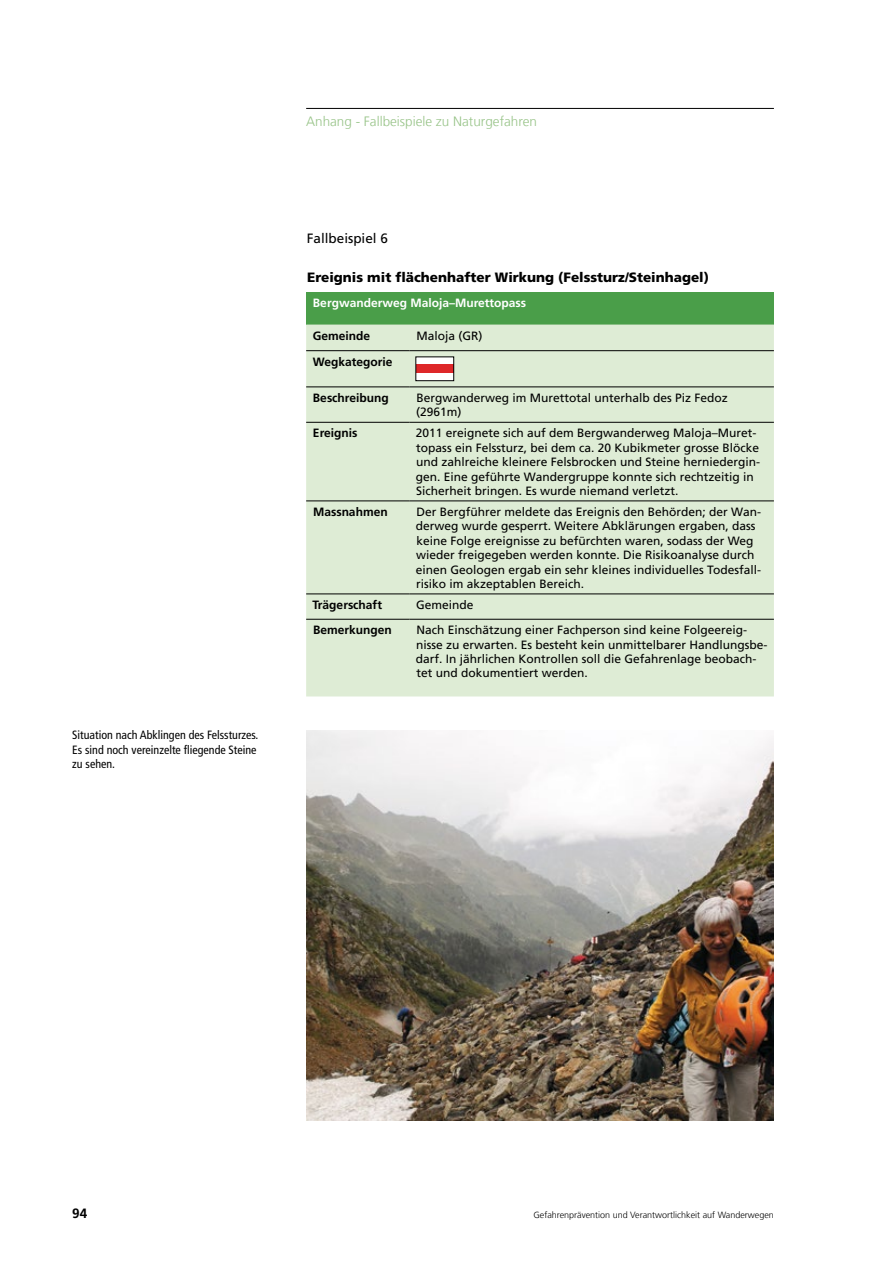
<style>
.page{position:relative;width:893px;height:1263px;background:#fff}
.page>*{position:absolute;margin:0;border:0;box-sizing:border-box;transform-origin:0 0}
.t1{font:900 13.5px "Frutiger LT Com";color:#000}
.t2{font:300 13.5px "Frutiger LT Com";color:#97c387}
.t3{font:13.5px "Frutiger LT Com";color:#000}
.t4{font:700 13.5px "Frutiger LT Com";color:#000}
.t5{font:12px/14.4px "Frutiger LT Com";color:#000}
.t6{font:condensed 12px/14.4px "Frutiger LT Com";color:#000}
.t7{font:700 12px "Frutiger LT Com";color:#000}
.t8{font:700 12px "Frutiger LT Com";color:#fff}
.t9{font:300 9px "Frutiger LT Com";color:#000}
</style>
<div class="page">
<hr style="left:306px;top:108px;width:468px;height:1px;background:#000">
<div style="left:306px;top:292px;width:468px;height:33px;background:#4a9e49"></div>
<div style="left:306px;top:325px;width:468px;height:371px;background:#deecd5"></div>
<hr style="left:306px;top:619px;width:104px;height:1px;background:#000">
<hr style="left:410px;top:619px;width:364px;height:1px;background:#000">
<hr style="left:306px;top:350px;width:104px;height:1px;background:#000">
<hr style="left:410px;top:350px;width:364px;height:1px;background:#000">
<hr style="left:306px;top:387px;width:104px;height:1px;background:#000">
<hr style="left:410px;top:387px;width:364px;height:1px;background:#000">
<hr style="left:306px;top:422px;width:104px;height:1px;background:#000">
<hr style="left:410px;top:422px;width:364px;height:1px;background:#000">
<hr style="left:306px;top:501px;width:104px;height:1px;background:#000">
<hr style="left:410px;top:501px;width:364px;height:1px;background:#000">
<hr style="left:306px;top:594px;width:104px;height:1px;background:#000">
<hr style="left:410px;top:594px;width:364px;height:1px;background:#000">
<div style="left:416px;top:357px;width:38px;height:24px;background:#fff"></div>
<div style="left:416px;top:364px;width:38px;height:9px;background:#de2729"></div>
<div style="left:416px;top:357px;width:38px;height:24px;border:1px solid #000"></div>
<img style="left:306px;top:730px;width:468px;height:390px">
<p class="t6" style="left:72px;top:728px;width:188px">Situation nach Abklingen des Felssturzes.<br>Es sind noch vereinzelte fliegende Steine zu sehen.</p>
<p class="t2" style="left:306px;top:113px;width:232px">Anhang - Fallbeispiele zu Naturgefahren</p>
<p class="t3" style="left:307px;top:230px;width:83px">Fallbeispiel 6</p>
<p class="t1" style="left:307px;top:269px;width:403px">Ereignis mit flächenhafter Wirkung (Felssturz/Steinhagel)</p>
<p class="t8" style="left:313px;top:296px;width:215px">Bergwanderweg Maloja–Murettopass</p>
<p class="t7" style="left:313px;top:328px;width:59px">Gemeinde</p>
<p class="t5" style="left:416px;top:328px;width:67px">Maloja (GR)</p>
<p class="t7" style="left:313px;top:354px;width:81px">Wegkategorie</p>
<p class="t7" style="left:313px;top:391px;width:77px">Beschreibung</p>
<p class="t5" style="left:416px;top:391px;width:313px">Bergwanderweg im Murettotal unterhalb des Piz Fedoz (2961m)</p>
<p class="t7" style="left:313px;top:426px;width:46px">Ereignis</p>
<p class="t5" style="left:416px;top:426px;width:346px">2011 ereignete sich auf dem Bergwanderweg Maloja–Muret&shy;topass ein Felssturz, bei dem ca. 20 Kubikmeter grosse Blöcke und zahlreiche kleinere Felsbrocken und Steine herniedergin&shy;gen. Eine geführte Wandergruppe konnte sich rechtzeitig in Sicherheit bringen. Es wurde niemand verletzt.</p>
<p class="t7" style="left:313px;top:505px;width:76px">Massnahmen</p>
<p class="t5" style="left:416px;top:505px;width:347px">Der Bergführer meldete das Ereignis den Behörden; der Wan&shy;derweg wurde gesperrt. Weitere Abklärungen ergaben, dass keine Folge ereignisse zu befürchten waren, sodass der Weg wieder freigegeben werden konnte. Die Risikoanalyse durch einen Geologen ergab ein sehr kleines individuelles Todesfall&shy;risiko im akzeptablen Bereich.</p>
<p class="t7" style="left:312px;top:598px;width:71px">Trägerschaft</p>
<p class="t5" style="left:416px;top:598px;width:59px">Gemeinde</p>
<p class="t7" style="left:313px;top:623px;width:80px">Bemerkungen</p>
<p class="t5" style="left:416px;top:623px;width:353px">Nach Einschätzung einer Fachperson sind keine Folgeereig&shy;nisse zu erwarten. Es besteht kein unmittelbarer Handlungsbe&shy;darf. In jährlichen Kontrollen soll die Gefahrenlage beobach&shy;tet und dokumentiert werden.</p>
<p class="t4" style="left:72px;top:1205px;width:17px">94</p>
<p class="t9" style="left:533px;top:1210px;width:242px">Gefahrenprävention und Verantwortlichkeit auf Wanderwegen</p>
</div>
